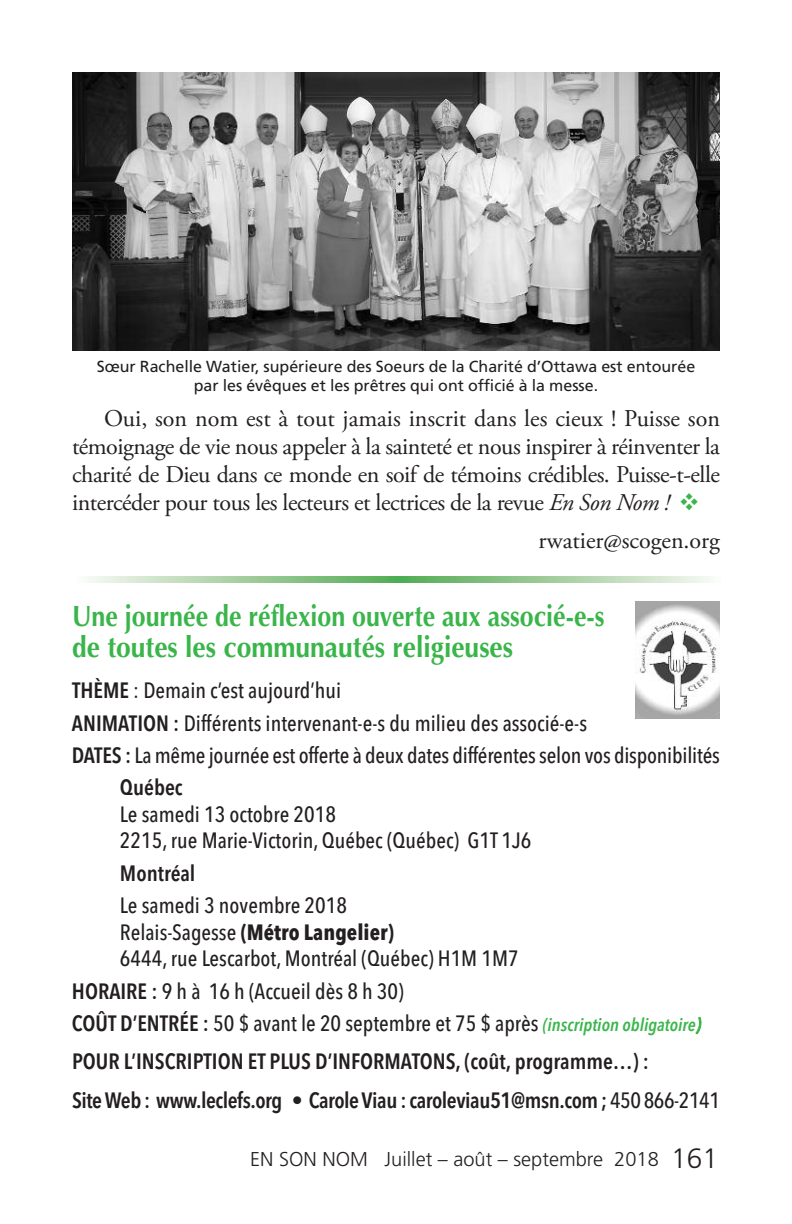
<style>
.page{position:relative;width:792px;height:1224px;background:#fff}
.page>*{position:absolute;margin:0;border:0;box-sizing:border-box;transform-origin:0 0}
.t1{font:700 29.4px/31.2px "Optima";color:#3ab54a;scale:.85 1}
.t2{font:24px/28px "Adobe Garamond Pro";letter-spacing:-.02em;color:#231f20;text-align:justify}
.t3{font:24px "Adobe Garamond Pro";color:#231f20}
.t4{font:500 22px/26.4px "Avenir Next Condensed";color:#231f20}
.t5{font:600 22px/38.4px "Avenir Next Condensed";letter-spacing:-.005em;color:#231f20}
.t6{font:300 20px "Frutiger";color:#231f20}
.t7{font:16px/19.2px "Frutiger";color:#231f20;text-align:center}
.s1{font-style:italic}
.s2{font-family:"Monotype Sorts";color:#3ab54a}
.s3{font-weight:600}
.s4{font-weight:700}
.s5{font-weight:600;font-style:italic;font-size:18px;color:#3ab54a}
.s6{font-weight:500}
.s7{font-size:28px}
</style>
<div class="page">
<svg style="left:88px;top:576px;width:622px;height:6px;background:#a3cfa0"></svg>
<img style="left:72px;top:72px;width:648px;height:278px">
<img style="left:636px;top:601px;width:84px;height:118px">
<p class="t7" style="left:97px;top:358px;width:600px">Sœur Rachelle Watier, supérieure des Soeurs de la Charité d’Ottawa est entourée par les évêques et les prêtres qui ont officié à la messe.</p>
<p class="t2" style="left:72px;top:407px;width:650px;text-indent:32px">Oui, son nom est à tout jamais inscrit dans les cieux ! Puisse son témoignage de vie nous appeler à la sainteté et nous inspirer à réinventer la charité de Dieu dans ce monde en soif de témoins crédibles. Puisse-t-elle intercéder pour tous les lecteurs et lectrices de la revue <span class="s1">En Son Nom !</span> <span class="s2">v</span></p>
<p class="t3" style="left:539px;top:531px;width:183px">rwatier@scogen.org</p>
<h1 class="t1" style="left:72px;top:601px;width:628px">Une journée de réflexion ouverte aux associé-e-s de toutes les communautés religieuses</h1>
<p class="t4" style="left:72px;top:677px;width:271px"><span class="s3">THÈME</span> : Demain c’est aujourd’hui</p>
<p class="t4" style="left:72px;top:710px;width:517px"><span class="s3">ANIMATION :</span> Différents intervenant-e-s du milieu des associé-e-s</p>
<p class="t4" style="left:72px;top:742px;width:650px"><span class="s3">DATES :</span> La même journée est offerte à deux dates différentes selon vos disponibilités</p>
<p class="t5" style="left:120px;top:768px;width:64px">Québec</p>
<p class="t4" style="left:120px;top:801px;width:413px">Le samedi 13 octobre 2018<br>2215, rue Marie-Victorin, Québec (Québec) G1T 1J6</p>
<p class="t5" style="left:120px;top:853px;width:77px">Montréal</p>
<p class="t4" style="left:120px;top:892px;width:400px">Le samedi 3 novembre 2018<br>Relais-Sagesse <span class="s4">(Métro Langelier)<br></span>6444, rue Lescarbot, Montréal (Québec) H1M 1M7</p>
<p class="t4" style="left:72px;top:975px;width:630px;line-height:32.4px"><span class="s3">HORAIRE :</span> 9 h à 16 h (Accueil dès 8 h 30)<br><span class="s3">COÛT D’ENTRÉE :</span> 50 $ avant le 20 septembre et 75 $ après <span class="s5">(inscription obligatoire)</span></p>
<p class="t5" style="left:72px;top:1042px;width:649px">POUR L’INSCRIPTION ET PLUS D’INFORMATONS, (coût, programme…) :<br>SiteWeb : www.leclefs.org • CaroleViau :caroleviau51@msn.com; <span class="s6">450 866-2141</span></p>
<p class="t6" style="left:250px;top:1151px;width:469px">EN SON NOM Juillet – août – septembre 2018 <span class="s7">161</span></p>
</div>
